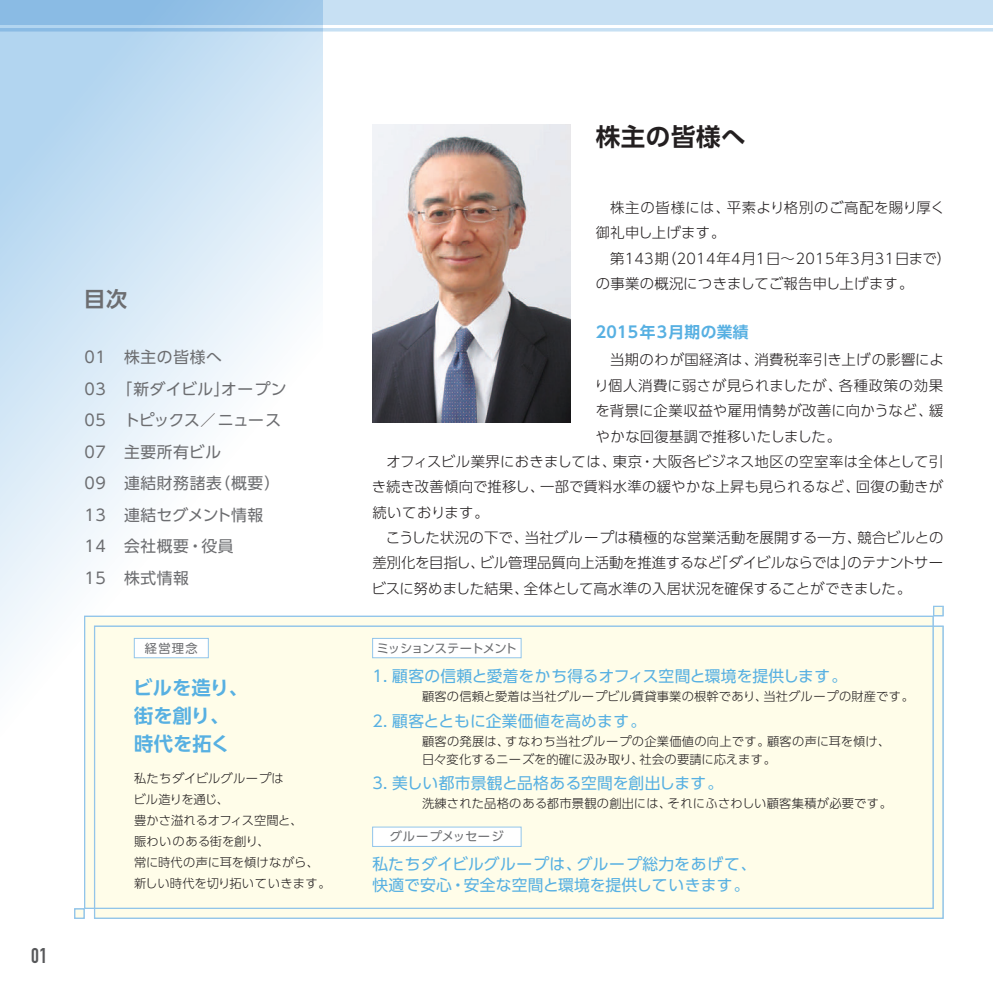
<style>
.page{position:relative;width:993px;height:993px;background:#fff}
.page>*{position:absolute;margin:0;border:0;box-sizing:border-box;transform-origin:0 0}
.t1{font:700 24.5px "UD Shin Go Pro De";letter-spacing:.02em;color:#231f20}
.t2{font:21px "DIN Engschrift Std";color:#57585a}
.t3{font:700 21px "UD Shin Go Pro De";color:#6c6d70}
.t4{font:700 19.25px/28px "UD Shin Go Pro De";letter-spacing:.005em;color:#57b0e2}
.t5{font:15.75px/21px "UD Shin Go Pro";letter-spacing:.02em;color:#57b0e2}
.t6{font:15.75px/31.5px "UD Shin Go Pro";letter-spacing:.04em;color:#6c6d70}
.t7{font:15.75px "UD Shin Go Pro";letter-spacing:-.005em;color:#57b0e2}
.t8{font:700 15.75px "UD Shin Go Pro De";letter-spacing:.025em;color:#57b0e2}
.t9{font:300 14.35px "UD Shin Go Pro";letter-spacing:.02em;color:#231f20}
.t10{font:300 14.35px "UD Shin Go Pro";letter-spacing:-.01em;color:#231f20}
.t11{font:300 14.35px "UD Shin Go Pro";color:#231f20}
.t12{font:300 14.35px "UD Shin Go Pro";letter-spacing:.045em;color:#231f20}
.t13{font:300 12.25px/21px "UD Shin Go Pro";letter-spacing:.015em;color:#231f20}
.t14{font:12.25px "UD Shin Go Pro";letter-spacing:-.05em;color:#6c6d70}
.t15{font:12.25px "UD Shin Go Pro";letter-spacing:.05em;color:#6c6d70}
.t16{font:12.25px "UD Shin Go Pro";color:#6c6d70}
</style>
<div class="page">
<div style="left:0;top:0;width:992px;height:25px;background:#c7e0f3"></div>
<svg style="left:322px;top:28px;width:670px;height:4px;background:#cde3f4"></svg>
<svg style="left:0;top:0;width:322px;height:667px"></svg>
<svg style="left:200px;top:412px;width:16px;height:16px"></svg>
<img style="left:372px;top:124px;width:198px;height:298px">
<svg style="left:84px;top:615px;width:849px;height:293px;background:#f1f6ea"></svg>
<svg style="left:932px;top:605px;width:11px;height:11px"></svg>
<div style="left:933px;top:606px;width:9px;height:9px;border:1px solid #92c5ea"></div>
<svg style="left:74px;top:908px;width:10px;height:10px"></svg>
<div style="left:75px;top:908px;width:9px;height:9px;border:1px solid #92c5ea"></div>
<div style="left:94px;top:625px;width:849px;height:293px;background:#fffde9"></div>
<p class="t2" style="left:31px;top:943px;width:18px">01</p>
<p class="t3" style="left:84px;top:282px;width:44px">目次</p>
<p class="t6" style="left:84px;top:341px;width:203px">01 株主の皆様へ<br>03 「新ダイビル」オープン<br>05 トピックス／ニュース<br>07 主要所有ビル<br>09 連結財務諸表（概要）<br>13 連結セグメント情報<br>14 会社概要・役員<br>15 株式情報</p>
<p class="t1" style="left:595px;top:116px;width:151px">株主の皆様へ</p>
<p class="t9" style="left:610px;top:196px;width:336px">株主の皆様には、平素より格別のご高配を賜り厚く</p>
<p class="t9" style="left:595px;top:221px;width:131px">御礼申し上げます。</p>
<p class="t9" style="left:610px;top:246px;width:342px">第143期（2014年4月1日〜2015年3月31日まで）</p>
<p class="t9" style="left:595px;top:272px;width:319px">の事業の概況につきましてご報告申し上げます。</p>
<p class="t8" style="left:595px;top:319px;width:154px">2015年3月期の業績</p>
<p class="t9" style="left:610px;top:348px;width:335px">当期のわが国経済は、消費税率引き上げの影響によ</p>
<p class="t12" style="left:594px;top:373px;width:350px">り個人消費に弱さが見られましたが、各種政策の効果</p>
<p class="t9" style="left:595px;top:399px;width:349px">を背景に企業収益や雇用情勢が改善に向かうなど、緩</p>
<p class="t9" style="left:595px;top:424px;width:247px">やかな回復基調で推移いたしました。</p>
<p class="t9" style="left:386px;top:449px;width:558px">オフィスビル業界におきましては、東京・大阪各ビジネス地区の空室率は全体として引</p>
<p class="t9" style="left:372px;top:475px;width:572px">き続き改善傾向で推移し、一部で賃料水準の緩やかな上昇も見られるなど、回復の動きが</p>
<p class="t9" style="left:372px;top:500px;width:118px">続いております。</p>
<p class="t9" style="left:386px;top:526px;width:558px">こうした状況の下で、当社グループは積極的な営業活動を展開する一方、競合ビルとの</p>
<p class="t10" style="left:372px;top:551px;width:572px">差別化を目指し、ビル管理品質向上活動を推進するなど「ダイビルならでは」のテナントサー</p>
<p class="t11" style="left:371px;top:576px;width:541px">ビスに努めました結果、全体として高水準の入居状況を確保することができました。</p>
<p class="t16" style="left:145px;top:638px;width:54px">経営理念</p>
<p class="t14" style="left:377px;top:638px;width:142px">ミッションステートメント</p>
<p class="t4" style="left:133px;top:672px;width:116px">ビルを造り、街を創り、時代を拓く</p>
<p class="t13" style="left:133px;top:766px;width:199px">私たちダイビルグループは<br>ビル造りを通じ、<br>豊かさ溢れるオフィス空間と、<br>賑わいのある街を創り、<br>常に時代の声に耳を傾けながら、新しい時代を切り拓いていきます。</p>
<p class="t7" style="left:372px;top:662px;width:476px">1. 顧客の信頼と愛着をかち得るオフィス空間と環境を提供します。</p>
<p class="t13" style="left:422px;top:685px;width:493px">顧客の信頼と愛着は当社グループビル賃貸事業の根幹であり、当社グループの財産です。</p>
<p class="t5" style="left:372px;top:709px;width:275px">2. 顧客とともに企業価値を高めます。</p>
<p class="t13" style="left:422px;top:732px;width:470px;line-height:17.5px">顧客の発展は、すなわち当社グループの企業価値の向上です。顧客の声に耳を傾け、日々変化するニーズを的確に汲み取り、社会の要請に応えます。</p>
<p class="t5" style="left:372px;top:771px;width:352px">3. 美しい都市景観と品格ある空間を創出します。</p>
<p class="t13" style="left:422px;top:792px;width:471px">洗練された品格のある都市景観の創出には、それにふさわしい顧客集積が必要です。</p>
<p class="t15" style="left:390px;top:826px;width:115px">グループメッセージ</p>
<p class="t5" style="left:372px;top:853px;width:385px">私たちダイビルグループは、グループ総力をあげて、快適で安心・安全な空間と環境を提供していきます。</p>
</div>
